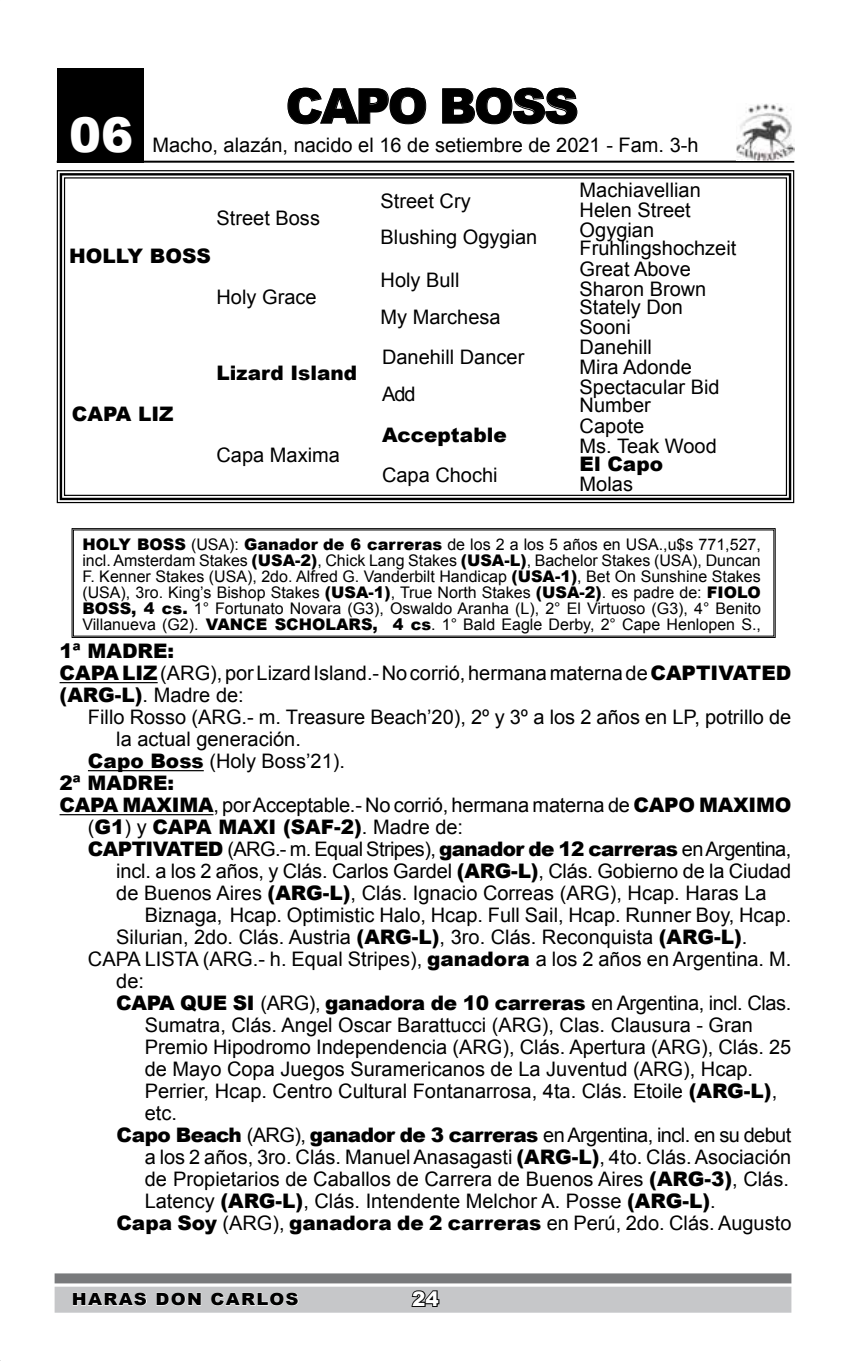
<style>
.page{position:relative;width:851px;height:1361px;background:#fff}
.page>*{position:absolute;margin:0;border:0;box-sizing:border-box;transform-origin:0 0}
.t1{font:900 48px "Arial";letter-spacing:-.05em;color:#000}
.t2{font:900 48px "Arial";color:#fff}
.t3{font:20px/22px "Arial";color:#000}
.t4{font:20px "Arial";letter-spacing:-.03em;color:#000}
.t5{font:900 20px "Arial";color:#000}
.t6{font:900 20px "Arial";letter-spacing:-.02em;color:#000}
.t7{font:900 20px "Arial";color:#fff}
.t8{font:900 16.8px "Arial";letter-spacing:.07em;color:#000;scale:1.08 1}
.t9{font:16px/16px "Arial";color:#000;text-align:justify}
.s1{font-weight:900}
.s2{font-weight:400}
</style>
<div class="page">
<div style="left:55px;top:1273px;width:736px;height:10px;background:#797a7c"></div>
<div style="left:55px;top:1286px;width:736px;height:26px;background:#c6c7c9"></div>
<div style="left:57px;top:68px;width:86px;height:94px;background:#000"></div>
<svg style="left:56px;top:170px;width:738px;height:334px"></svg>
<div style="left:60px;top:173px;width:731px;height:327px;border:2px solid #000"></div>
<hr style="left:57px;top:161px;width:737px;height:2px;background:#000">
<hr style="left:60px;top:682px;width:98px;height:1px;background:#000">
<hr style="left:88px;top:770px;width:116px;height:1px;background:#000">
<hr style="left:60px;top:814px;width:153px;height:1px;background:#000">
<svg style="left:411px;top:1290px;width:29px;height:17px"></svg>
<svg style="left:72px;top:528px;width:703px;height:110px"></svg>
<img style="left:736px;top:104px;width:58px;height:57px">
<svg style="left:287px;top:87px;width:139px;height:38px"></svg>
<svg style="left:442px;top:87px;width:135px;height:38px"></svg>
<svg style="left:72px;top:1292px;width:75px;height:14px"></svg>
<svg style="left:156px;top:1292px;width:46px;height:14px"></svg>
<svg style="left:211px;top:1292px;width:88px;height:14px"></svg>
<h1 class="t2" style="left:69px;top:100px;width:66px">06</h1>
<h1 class="t1" style="left:286px;top:71px;width:294px">CAPO BOSS</h1>
<p class="t3" style="left:152px;top:134px;width:547px">Macho, alazán, nacido el 16 de setiembre de 2021 - Fam. 3-h</p>
<p class="t3" style="left:216px;top:207px;width:105px">Street Boss</p>
<p class="t5" style="left:69px;top:241px;width:143px">HOLLY BOSS</p>
<p class="t3" style="left:216px;top:286px;width:102px">Holy Grace</p>
<p class="t5" style="left:72px;top:399px;width:103px">CAPA LIZ</p>
<p class="t5" style="left:216px;top:359px;width:142px">Lizard Island</p>
<p class="t3" style="left:216px;top:444px;width:125px">Capa Maxima</p>
<p class="t3" style="left:380px;top:190px;width:92px">Street Cry</p>
<p class="t3" style="left:380px;top:226px;width:158px">Blushing Ogygian</p>
<p class="t3" style="left:380px;top:269px;width:80px">Holy Bull</p>
<p class="t3" style="left:380px;top:306px;width:122px">My Marchesa</p>
<p class="t3" style="left:382px;top:346px;width:144px">Danehill Dancer</p>
<p class="t3" style="left:382px;top:384px;width:35px">Add</p>
<p class="t5" style="left:382px;top:421px;width:126px">Acceptable</p>
<p class="t3" style="left:382px;top:464px;width:117px">Capa Chochi</p>
<p class="t3" style="left:579px;top:179px;width:123px">Machiavellian</p>
<p class="t3" style="left:579px;top:199px;width:113px">Helen Street</p>
<p class="t3" style="left:579px;top:219px;width:76px">Ogygian</p>
<p class="t3" style="left:579px;top:237px;width:158px">Fruhlingshochzeit</p>
<p class="t3" style="left:579px;top:258px;width:113px">Great Above</p>
<p class="t3" style="left:579px;top:278px;width:128px">Sharon Brown</p>
<p class="t3" style="left:579px;top:297px;width:105px">Stately Don</p>
<p class="t3" style="left:579px;top:316px;width:53px">Sooni</p>
<p class="t3" style="left:579px;top:336px;width:74px">Danehill</p>
<p class="t3" style="left:579px;top:356px;width:114px">Mira Adonde</p>
<p class="t3" style="left:579px;top:376px;width:142px">Spectacular Bid</p>
<p class="t3" style="left:579px;top:394px;width:73px">Number</p>
<p class="t3" style="left:579px;top:416px;width:66px">Capote</p>
<p class="t3" style="left:579px;top:435px;width:139px">Ms. Teak Wood</p>
<p class="t5" style="left:579px;top:450px;width:85px">El Capo</p>
<p class="t3" style="left:579px;top:473px;width:55px">Molas</p>
<p class="t9" style="left:82px;top:537px;width:680px"><span class="s1">HOLY BOSS</span> (USA): <span class="s1">Ganador de 6 carreras</span> de los 2 a los 5 años en USA.,u$s 771,527, incl. Amsterdam Stakes <span class="s1">(USA-2)</span>, Chick Lang Stakes <span class="s1">(USA-L)</span>, Bachelor Stakes (USA), Duncan F. Kenner Stakes (USA), 2do. Alfred G. Vanderbilt Handicap <span class="s1">(USA-1)</span>, Bet On Sunshine Stakes (USA), 3ro. King’s Bishop Stakes <span class="s1">(USA-1)</span>, True North Stakes <span class="s1">(USA-2)</span>. es padre de: <span class="s1">FIOLO BOSS, 4 cs.</span> 1° Fortunato Novara (G3), Oswaldo Aranha (L), 2° El Virtuoso (G3), 4° Benito Villanueva (G2). <span class="s1">VANCE SCHOLARS, 4 cs</span>. 1° Bald Eagle Derby, 2° Cape Henlopen S.,</p>
<p class="t3" style="left:60px;top:640px;width:733px"><span class="s1">1ª MADRE:<br>CAPA LIZ</span> (ARG), por Lizard Island.- No corrió, hermana materna de <span class="s1">CAPTIVATED (ARG-L)</span>. Madre de:</p>
<p class="t3" style="left:88px;top:706px;width:704px">Fillo Rosso (ARG.- m. Treasure Beach’20), 2º y 3º a los 2 años en LP, potrillo de</p>
<p class="t3" style="left:116px;top:728px;width:186px">la actual generación.</p>
<p class="t3" style="left:88px;top:750px;width:258px"><span class="s1">Capo Boss</span> (Holy Boss’21).</p>
<p class="t5" style="left:60px;top:768px;width:116px">2ª MADRE:</p>
<p class="t3" style="left:60px;top:794px;width:733px"><span class="s1">CAPA MAXIMA</span>, por Acceptable.- No corrió, hermana materna de <span class="s1">CAPO MAXIMO</span></p>
<p class="t5" style="left:88px;top:812px;width:377px"><span class="s2">(</span>G1<span class="s2">) y</span> CAPA MAXI (SAF-2)<span class="s2">. Madre de:</span></p>
<p class="t4" style="left:88px;top:836px;width:704px"><span class="s1">CAPTIVATED</span> (ARG.- m. Equal Stripes), <span class="s1">ganador de 12 carreras</span> en Argentina,</p>
<p class="t3" style="left:116px;top:860px;width:676px">incl. a los 2 años, y Clás. Carlos Gardel <span class="s1">(ARG-L)</span>, Clás. Gobierno de la Ciudad</p>
<p class="t3" style="left:116px;top:882px;width:651px">de Buenos Aires <span class="s1">(ARG-L)</span>, Clás. Ignacio Correas (ARG), Hcap. Haras La</p>
<p class="t3" style="left:145px;top:904px;width:648px">Biznaga, Hcap. Optimistic Halo, Hcap. Full Sail, Hcap. Runner Boy, Hcap.</p>
<p class="t3" style="left:116px;top:926px;width:632px">Silurian, 2do. Clás. Austria <span class="s1">(ARG-L)</span>, 3ro. Clás. Reconquista <span class="s1">(ARG-L)</span>.</p>
<p class="t3" style="left:88px;top:948px;width:704px">CAPA LISTA (ARG.- h. Equal Stripes), <span class="s1">ganadora</span> a los 2 años en Argentina. M.</p>
<p class="t3" style="left:116px;top:970px;width:29px">de:</p>
<p class="t6" style="left:116px;top:988px;width:676px">CAPA QUE SI <span class="s2">(ARG),</span> ganadora de 10 carreras <span class="s2">en Argentina, incl. Clas.</span></p>
<p class="t3" style="left:145px;top:1014px;width:609px">Sumatra, Clás. Angel Oscar Barattucci (ARG), Clas. Clausura - Gran</p>
<p class="t3" style="left:145px;top:1036px;width:648px">Premio Hipodromo Independencia (ARG), Clás. Apertura (ARG), Clás. 25</p>
<p class="t3" style="left:145px;top:1058px;width:610px">de Mayo Copa Juegos Suramericanos de La Juventud (ARG), Hcap.</p>
<p class="t3" style="left:145px;top:1080px;width:634px">Perrier, Hcap. Centro Cultural Fontanarrosa, 4ta. Clás. Etoile <span class="s1">(ARG-L)</span>,</p>
<p class="t3" style="left:145px;top:1102px;width:34px">etc.</p>
<p class="t4" style="left:116px;top:1122px;width:676px"><span class="s1">Capo Beach</span> (ARG), <span class="s1">ganador de 3 carreras</span> en Argentina, incl. en su debut</p>
<p class="t3" style="left:145px;top:1146px;width:648px">a los 2 años, 3ro. Clás. Manuel Anasagasti <span class="s1">(ARG-L)</span>, 4to. Clás. Asociación</p>
<p class="t3" style="left:145px;top:1168px;width:645px">de Propietarios de Caballos de Carrera de Buenos Aires <span class="s1">(ARG-3)</span>, Clás.</p>
<p class="t3" style="left:145px;top:1190px;width:572px">Latency <span class="s1">(ARG-L)</span>, Clás. Intendente Melchor A. Posse <span class="s1">(ARG-L)</span>.</p>
<p class="t3" style="left:116px;top:1212px;width:676px"><span class="s1">Capa Soy</span> (ARG), <span class="s1">ganadora de 2 carreras</span> en Perú, 2do. Clás. Augusto</p>
<p class="t8" style="left:72px;top:1287px;width:211px">HARAS DON CARLOS</p>
<p class="t7" style="left:412px;top:1284px;width:28px">24</p>
</div>
